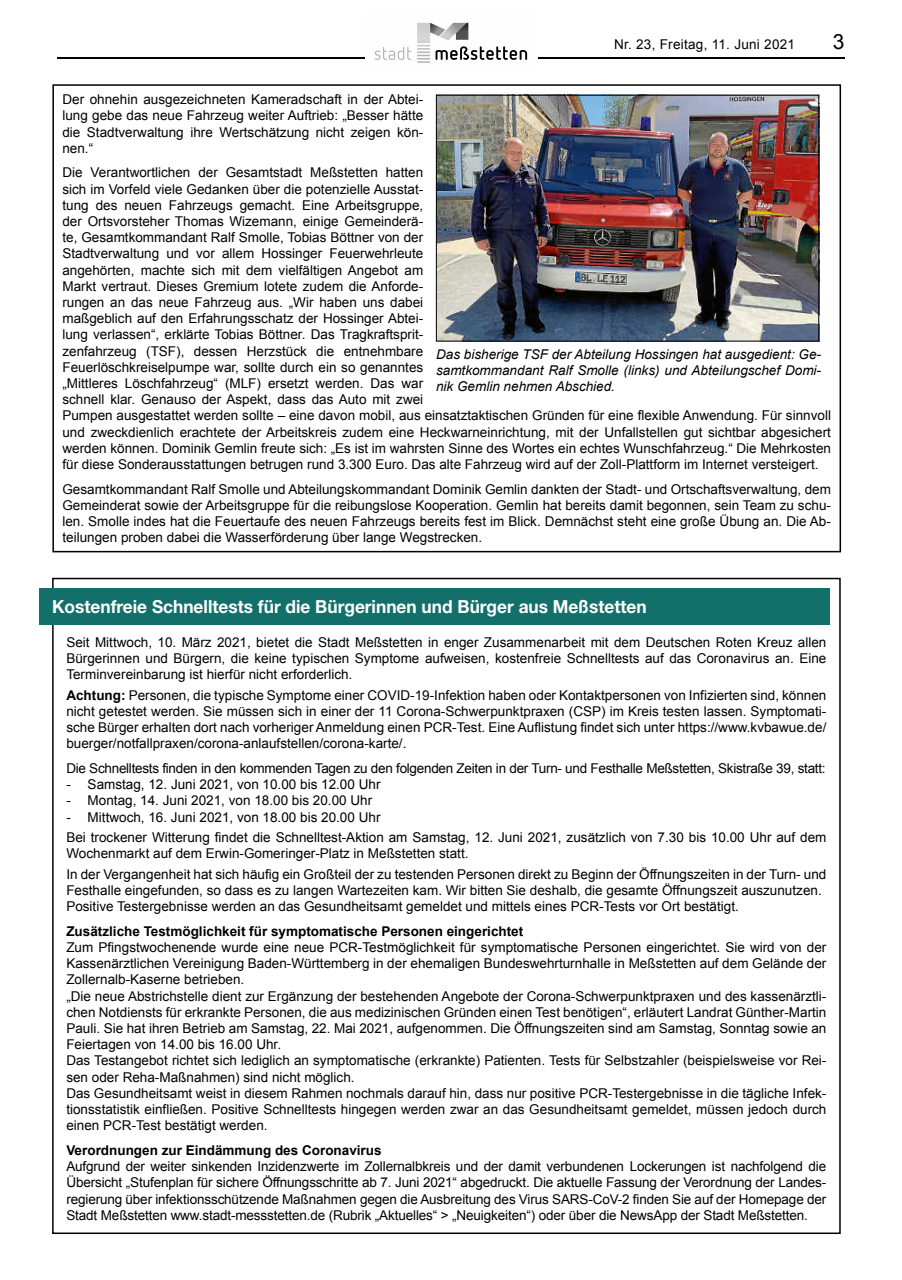
<style>
.page{position:relative;width:902px;height:1280px;background:#fff}
.page>*{position:absolute;margin:0;border:0;box-sizing:border-box;transform-origin:0 0}
.t1{font:21px "Arial";color:#000}
.t2{font:700 18px "Helvetica Neue";color:#fff;scale:.96 1}
.t3{font:13.5px/16.2px "Arial";color:#000;text-align:justify}
.t4{font:italic 13.5px/16.2px "Arial";color:#000;text-align:justify}
.t5{font:13.5px "Arial";letter-spacing:-.02em;color:#000}
.t6{font:700 13.5px "Arial";color:#000}
.t7{font:13.5px "Arial";letter-spacing:.02em;color:#000}
.s1{font-weight:700}
</style>
<div class="page">
<hr style="left:57px;top:57px;width:787px;height:2px;background:#000">
<div style="left:365px;top:13px;width:172px;height:60px;background:#fefefe"></div>
<svg style="left:375px;top:47px;width:36px;height:13px"></svg>
<svg style="left:417px;top:23px;width:110px;height:40px"></svg>
<div style="left:52px;top:84px;width:789px;height:468px;border:2px solid #000"></div>
<img style="left:438px;top:97px;width:379px;height:242px">
<div style="left:436px;top:95px;width:383px;height:246px;border:1px solid #000"></div>
<div style="left:39px;top:588px;width:790px;height:36px;background:#136f6a"></div>
<p class="t7" style="left:614px;top:36px;width:182px">Nr. 23, Freitag, 11. Juni 2021</p>
<h1 class="t1" style="left:832px;top:28px;width:13px">3</h1>
<p class="t3" style="left:62px;top:91px;width:362px">Der ohnehin ausgezeichneten Kameradschaft in der Abtei&shy;lung gebe das neue Fahrzeug weiter Auftrieb: „Besser hätte die Stadtverwaltung ihre Wertschätzung nicht zeigen kön&shy;nen.“</p>
<p class="t3" style="left:62px;top:165px;width:770px;text-align:left">Die Verantwortlichen der Gesamtstadt Meßstetten hatten<br>sich im Vorfeld viele Gedanken über die potenzielle Ausstat-<br>tung des neuen Fahrzeugs gemacht. Eine Arbeitsgruppe,<br>der Ortsvorsteher Thomas Wizemann, einige Gemeinderä-<br>te, Gesamtkommandant Ralf Smolle, Tobias Böttner von der<br>Stadtverwaltung und vor allem Hossinger Feuerwehrleute<br>angehörten, machte sich mit dem vielfältigen Angebot am<br>Markt vertraut. Dieses Gremium lotete zudem die Anforde-<br>rungen an das neue Fahrzeug aus. „Wir haben uns dabei<br>maßgeblich auf den Erfahrungsschatz der Hossinger Abtei-<br>lung verlassen“, erklärte Tobias Böttner. Das Tragkraftsprit-<br>zenfahrzeug (TSF), dessen Herzstück die entnehmbare<br>Feuerlöschkreiselpumpe war, sollte durch ein so genanntes<br>„Mittleres Löschfahrzeug“ (MLF) ersetzt werden. Das war<br>schnell klar. Genauso der Aspekt, dass das Auto mit zwei<br>Pumpen ausgestattet werden sollte – eine davon mobil, aus einsatztaktischen Gründen für eine flexible Anwendung. Für sinnvoll und zweckdienlich erachtete der Arbeitskreis zudem eine Heckwarneinrichtung, mit der Unfallstellen gut sichtbar abgesichert werden können. Dominik Gemlin freute sich: „Es ist im wahrsten Sinne des Wortes ein echtes Wunschfahrzeug.“ Die Mehrkosten für diese Sonderausstattungen betrugen rund 3.300 Euro. Das alte Fahrzeug wird auf der Zoll-Plattform im Internet versteigert.</p>
<p class="t3" style="left:62px;top:481px;width:770px">Gesamtkommandant Ralf Smolle und Abteilungskommandant Dominik Gemlin dankten der Stadt- und Ortschaftsverwaltung, dem Gemeinderat sowie der Arbeitsgruppe für die reibungslose Kooperation. Gemlin hat bereits damit begonnen, sein Team zu schu&shy;len. Smolle indes hat die Feuertaufe des neuen Fahrzeugs bereits fest im Blick. Demnächst steht eine große Übung an. Die Ab&shy;teilungen proben dabei die Wasserförderung über lange Wegstrecken.</p>
<p class="t4" style="left:436px;top:346px;width:386px">Das bisherige TSF der Abteilung Hossingen hat ausgedient: Ge&shy;samtkommandant Ralf Smolle (links) und Abteilungschef Domi&shy;nik Gemlin nehmen Abschied.</p>
<h2 class="t2" style="left:52px;top:595px;width:621px">Kostenfreie Schnelltests für die Bürgerinnen und Bürger aus Meßstetten</h2>
<p class="t3" style="left:66px;top:634px;width:761px">Seit Mittwoch, 10. März 2021, bietet die Stadt Meßstetten in enger Zusammenarbeit mit dem Deutschen Roten Kreuz allen Bürgerinnen und Bürgern, die keine typischen Symptome aufweisen, kostenfreie Schnelltests auf das Coronavirus an. Eine Terminvereinbarung ist hierfür nicht erforderlich.</p>
<p class="t3" style="left:66px;top:687px;width:761px"><span class="s1">Achtung:</span> Personen, die typische Symptome einer COVID-19-Infektion haben oder Kontaktpersonen von Infizierten sind, können nicht getestet werden. Sie müssen sich in einer der 11 Corona-Schwerpunktpraxen (CSP) im Kreis testen lassen. Symptomati&shy;sche Bürger erhalten dort nach vorheriger Anmeldung einen PCR-Test. Eine Auflistung findet sich unter https://www.kvbawue.de/ buerger/notfallpraxen/corona-anlaufstellen/corona-karte/.</p>
<p class="t5" style="left:66px;top:759px;width:760px">Die Schnelltests finden in den kommenden Tagen zu den folgenden Zeiten in der Turn- und Festhalle Meßstetten, Skistraße 39, statt:</p>
<p class="t3" style="left:66px;top:776px;width:315px">- Samstag, 12. Juni 2021, von 10.00 bis 12.00 Uhr</p>
<p class="t3" style="left:66px;top:793px;width:307px">- Montag, 14. Juni 2021, von 18.00 bis 20.00 Uhr</p>
<p class="t3" style="left:66px;top:807px;width:761px;line-height:20.4px">- Mittwoch, 16. Juni 2021, von 18.00 bis 20.00 Uhr<br>Bei trockener Witterung findet die Schnelltest-Aktion am Samstag, 12. Juni 2021, zusätzlich von 7.30 bis 10.00 Uhr auf dem</p>
<p class="t3" style="left:66px;top:843px;width:761px;line-height:20.4px">Wochenmarkt auf dem Erwin-Gomeringer-Platz in Meßstetten statt.<br>In der Vergangenheit hat sich häufig ein Großteil der zu testenden Personen direkt zu Beginn der Öffnungszeiten in der Turn- und</p>
<p class="t3" style="left:66px;top:882px;width:756px">Festhalle eingefunden, so dass es zu langen Wartezeiten kam. Wir bitten Sie deshalb, die gesamte Öffnungszeit auszunutzen.<br>Positive Testergebnisse werden an das Gesundheitsamt gemeldet und mittels eines PCR-Tests vor Ort bestätigt.</p>
<p class="t6" style="left:66px;top:922px;width:458px">Zusätzliche Testmöglichkeit für symptomatische Personen eingerichtet</p>
<p class="t3" style="left:66px;top:939px;width:761px;text-align:left">Zum Pfingstwochenende wurde eine neue PCR-Testmöglichkeit für symptomatische Personen eingerichtet. Sie wird von der Kassenärztlichen Vereinigung Baden-Württemberg in der ehemaligen Bundeswehrturnhalle in Meßstetten auf dem Gelände der Zollernalb-Kaserne betrieben.<br>„Die neue Abstrichstelle dient zur Ergänzung der bestehenden Angebote der Corona-Schwerpunktpraxen und des kassenärztli&shy;chen Notdiensts für erkrankte Personen, die aus medizinischen Gründen einen Test benötigen“, erläutert Landrat Günther-Martin Pauli. Sie hat ihren Betrieb am Samstag, 22. Mai 2021, aufgenommen. Die Öffnungszeiten sind am Samstag, Sonntag sowie an Feiertagen von 14.00 bis 16.00 Uhr.<br>Das Testangebot richtet sich lediglich an symptomatische (erkrankte) Patienten. Tests für Selbstzahler (beispielsweise vor Rei&shy;sen oder Reha-Maßnahmen) sind nicht möglich.<br>Das Gesundheitsamt weist in diesem Rahmen nochmals darauf hin, dass nur positive PCR-Testergebnisse in die tägliche Infek&shy;tionsstatistik einfließen. Positive Schnelltests hingegen werden zwar an das Gesundheitsamt gemeldet, müssen jedoch durch einen PCR-Test bestätigt werden.</p>
<p class="t6" style="left:66px;top:1141px;width:317px">Verordnungen zur Eindämmung des Coronavirus</p>
<p class="t3" style="left:66px;top:1158px;width:761px">Aufgrund der weiter sinkenden Inzidenzwerte im Zollernalbkreis und der damit verbundenen Lockerungen ist nachfolgend die Übersicht „Stufenplan für sichere Öffnungsschritte ab 7. Juni 2021“ abgedruckt. Die aktuelle Fassung der Verordnung der Landes&shy;regierung über infektionsschützende Maßnahmen gegen die Ausbreitung des Virus SARS-CoV-2 finden Sie auf der Homepage der Stadt Meßstetten www.stadt-messstetten.de (Rubrik „Aktuelles“ &gt; „Neuigkeiten“) oder über die NewsApp der Stadt Meßstetten.</p>
</div>
